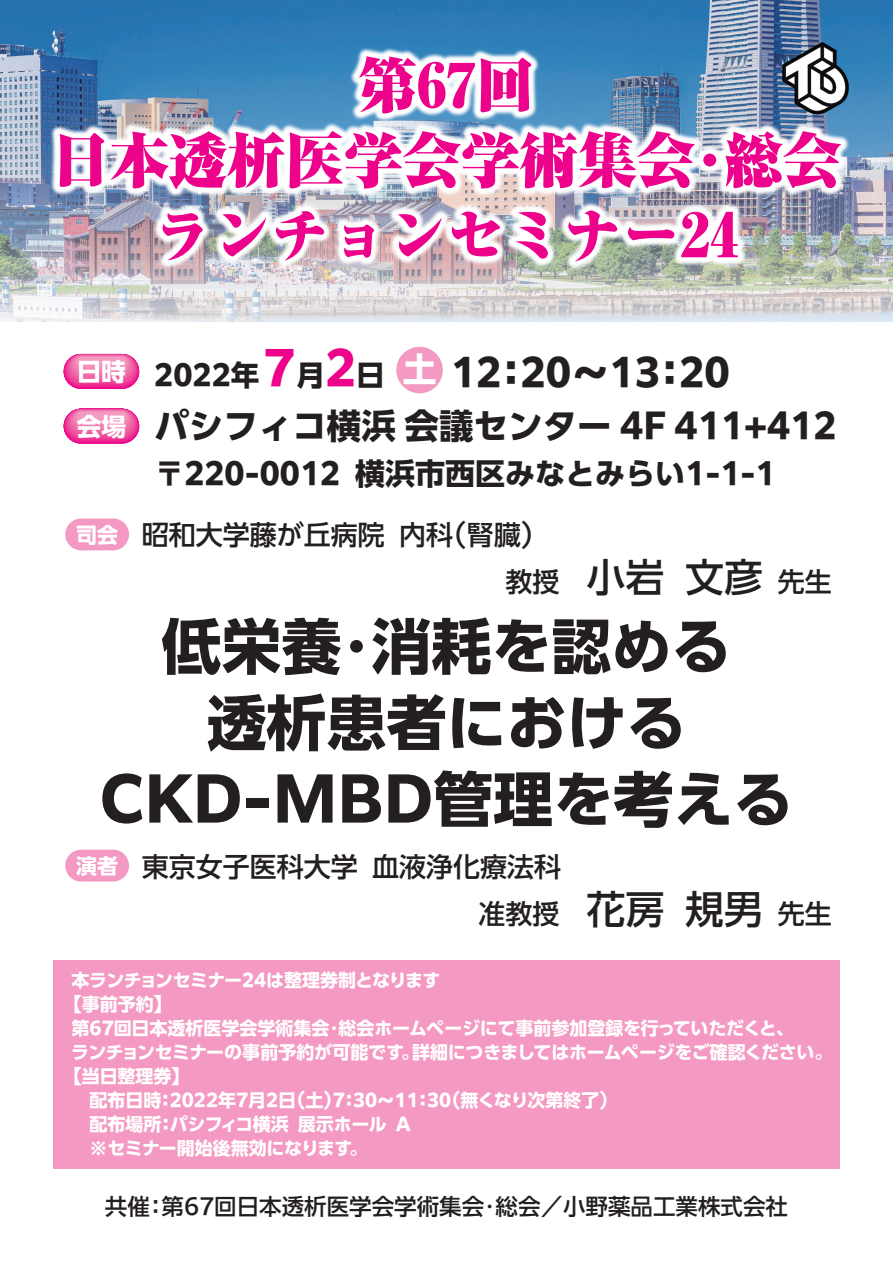
<style>
.page{position:relative;width:893px;height:1263px;background:#fff}
.page>*{position:absolute;margin:0;border:0;box-sizing:border-box;transform-origin:0 0}
.t1{font:700 60px/76.5px "PUD Shin Go Pr 6 N";color:#231f20;text-align:center}
.t2{font:900 58.5px/75px "Ryumin Pro";color:#ed028c;text-align:center}
.t3{font:700 37.95px "PUD Shin Go Pr 6 N";color:#231f20}
.t4{font:700 34.5px "PUD Shin Go Pr 6 N";color:#231f20}
.t5{font:700 33.75px "PUD Shin Go Pr 6 N";color:#fff}
.t6{font:700 30px "PUD Shin Go Pr 6 N";color:#231f20}
.t7{font:700 28.65px "PUD Shin Go Pr 6 N";color:#231f20}
.t8{font:500 27px/47px "PUD Shin Go Pr 6 N";color:#231f20}
.t9{font:700 24.75px "PUD Shin Go Pr 6 N";color:#fff}
.t10{font:500 22.5px "PUD Shin Go Pr 6 N";color:#231f20}
.t11{font:700 21px "PUD Shin Go Pr 6 N";color:#fff}
.t12{font:700 18px "PUD Shin Go Pr 6 N";letter-spacing:-.005em;color:#fff}
.t13{font:700 18px "PUD Shin Go Pr 6 N";letter-spacing:-.035em;color:#fff}
.s1{font-size:46.5px;color:#ed028c}
.s2{font-size:39px}
</style>
<div class="page">
<img style="left:0;top:0;width:893px;height:322px">
<svg style="left:64px;top:354px;width:75px;height:35px"></svg>
<div style="left:64px;top:354px;width:74px;height:34px;background:#ed118f;border-radius:17px"></div>
<div style="left:65px;top:354px;width:73px;height:33px;background:#ed1c91;border-radius:16px"></div>
<div style="left:65px;top:354px;width:72px;height:32px;background:#ed2693;border-radius:16px"></div>
<div style="left:66px;top:354px;width:71px;height:31px;background:#ed3395;border-radius:15px"></div>
<svg style="left:66px;top:354px;width:71px;height:30px"></svg>
<div style="left:67px;top:355px;width:69px;height:29px;background:#ed3e97;border-radius:14px"></div>
<div style="left:67px;top:355px;width:69px;height:28px;background:#ed4799;border-radius:14px"></div>
<div style="left:67px;top:355px;width:69px;height:27px;background:#ed489a;border-radius:14px"></div>
<div style="left:68px;top:355px;width:67px;height:27px;background:#ed4c9c;border-radius:13px"></div>
<div style="left:68px;top:355px;width:67px;height:26px;background:#ee519e;border-radius:13px"></div>
<div style="left:69px;top:355px;width:65px;height:25px;background:#ef56a0;border-radius:12px"></div>
<div style="left:69px;top:355px;width:65px;height:24px;background:#ef5aa2;border-radius:12px"></div>
<div style="left:69px;top:355px;width:64px;height:24px;background:#ef5ba2;border-radius:12px"></div>
<div style="left:70px;top:355px;width:63px;height:23px;background:#f061a5;border-radius:11px"></div>
<div style="left:70px;top:355px;width:63px;height:22px;background:#f063a6;border-radius:11px"></div>
<div style="left:70px;top:355px;width:62px;height:22px;background:#f166a7;border-radius:11px"></div>
<div style="left:71px;top:356px;width:61px;height:20px;background:#f16ba9;border-radius:10px"></div>
<div style="left:71px;top:356px;width:61px;height:19px;background:#f16ca9;border-radius:10px"></div>
<div style="left:72px;top:356px;width:59px;height:18px;background:#f174ad;border-radius:9px"></div>
<div style="left:72px;top:356px;width:58px;height:17px;background:#f175ad;border-radius:9px"></div>
<div style="left:73px;top:356px;width:57px;height:17px;background:#f178ae;border-radius:8px"></div>
<div style="left:73px;top:356px;width:57px;height:16px;background:#f17cb0;border-radius:8px"></div>
<div style="left:74px;top:356px;width:55px;height:15px;background:#f282b3;border-radius:7px"></div>
<div style="left:74px;top:356px;width:55px;height:14px;background:#f284b4;border-radius:7px"></div>
<div style="left:74px;top:356px;width:54px;height:14px;background:#f284b4;border-radius:7px"></div>
<div style="left:75px;top:357px;width:53px;height:12px;background:#f289b7;border-radius:6px"></div>
<div style="left:75px;top:357px;width:53px;height:11px;background:#f28ab8;border-radius:6px"></div>
<div style="left:76px;top:357px;width:51px;height:10px;background:#f38fbb;border-radius:5px"></div>
<div style="left:76px;top:357px;width:51px;height:9px;background:#f391bc;border-radius:5px"></div>
<div style="left:77px;top:357px;width:49px;height:8px;background:#f396c0;border-radius:4px"></div>
<svg style="left:64px;top:409px;width:75px;height:35px"></svg>
<div style="left:64px;top:409px;width:75px;height:34px;background:#ed0f8e;border-radius:17px"></div>
<div style="left:65px;top:409px;width:73px;height:33px;background:#ed1990;border-radius:16px"></div>
<div style="left:65px;top:409px;width:73px;height:32px;background:#ed2492;border-radius:16px"></div>
<div style="left:66px;top:409px;width:71px;height:31px;background:#ed2f94;border-radius:15px"></div>
<div style="left:66px;top:409px;width:70px;height:30px;background:#ed3a96;border-radius:15px"></div>
<div style="left:67px;top:409px;width:69px;height:29px;background:#ed4599;border-radius:14px"></div>
<div style="left:67px;top:409px;width:68px;height:28px;background:#ed499a;border-radius:14px"></div>
<div style="left:68px;top:410px;width:67px;height:27px;background:#ed4a9b;border-radius:14px"></div>
<div style="left:68px;top:410px;width:67px;height:26px;background:#ee509d;border-radius:13px"></div>
<div style="left:69px;top:410px;width:65px;height:25px;background:#ef55a0;border-radius:12px"></div>
<div style="left:69px;top:410px;width:65px;height:24px;background:#ef5aa2;border-radius:12px"></div>
<div style="left:69px;top:410px;width:64px;height:23px;background:#ef5ca3;border-radius:12px"></div>
<div style="left:70px;top:410px;width:63px;height:22px;background:#f063a6;border-radius:11px"></div>
<div style="left:70px;top:410px;width:62px;height:21px;background:#f166a7;border-radius:11px"></div>
<div style="left:71px;top:410px;width:61px;height:20px;background:#f16ca9;border-radius:10px"></div>
<div style="left:71px;top:410px;width:60px;height:20px;background:#f16daa;border-radius:10px"></div>
<div style="left:72px;top:410px;width:59px;height:19px;background:#f170ab;border-radius:9px"></div>
<div style="left:72px;top:411px;width:59px;height:17px;background:#f174ad;border-radius:9px"></div>
<div style="left:73px;top:411px;width:57px;height:16px;background:#f17bb0;border-radius:8px"></div>
<div style="left:74px;top:411px;width:55px;height:15px;background:#f180b2;border-radius:7px"></div>
<div style="left:74px;top:411px;width:55px;height:14px;background:#f284b4;border-radius:7px"></div>
<div style="left:74px;top:411px;width:54px;height:13px;background:#f284b4;border-radius:7px"></div>
<div style="left:75px;top:411px;width:53px;height:12px;background:#f28ab8;border-radius:6px"></div>
<div style="left:76px;top:411px;width:51px;height:11px;background:#f38ebb;border-radius:5px"></div>
<div style="left:76px;top:411px;width:51px;height:10px;background:#f187b5;border-radius:5px"></div>
<div style="left:76px;top:412px;width:51px;height:9px;background:#f391bc;border-radius:5px"></div>
<div style="left:77px;top:412px;width:49px;height:8px;background:#f396c0;border-radius:4px"></div>
<div style="left:396px;top:347px;width:47px;height:46px;background:#f499c2;border-radius:50%"></div>
<div style="left:65px;top:518px;width:64px;height:32px;background:#f499c2;border-radius:16px"></div>
<div style="left:65px;top:850px;width:64px;height:31px;background:#f499c2;border-radius:16px"></div>
<div style="left:53px;top:960px;width:787px;height:208px;background:#f499c2"></div>
<img style="left:757px;top:0;width:121px;height:166px">
<h2 class="t2" style="left:52px;top:44px;width:791px">第67回<br>日本透析医学会学術集会･総会ランチョンセミナー24</h2>
<h3 class="t9" style="left:77px;top:358px;width:51px">日時</h3>
<h3 class="t9" style="left:77px;top:413px;width:51px">会場</h3>
<p class="t11" style="left:76px;top:523px;width:43px">司会</p>
<h3 class="t7" style="left:154px;top:359px;width:232px">2022年<span class="s1">7</span>月<span class="s1">2</span>日</h3>
<h3 class="t3" style="left:451px;top:351px;width:281px">12：20～13：20</h3>
<h3 class="t4" style="left:154px;top:407px;width:683px">パシフィコ横浜 会議センター 4F 411+412</h3>
<h3 class="t6" style="left:154px;top:457px;width:623px">〒220-0012 横浜市西区みなとみらい1-1-1</h3>
<h3 class="t5" style="left:403px;top:350px;width:35px">土</h3>
<h3 class="t8" style="left:505px;top:512px;width:328px;text-indent:-364px">昭和大学藤が丘病院 内科(腎臓)<br>教授　<span class="s2">小岩 文彦</span> 先生</h3>
<h1 class="t1" style="left:100px;top:610px;width:695px">低栄養･消耗を認める<br>透析患者における<br>CKD-MBD管理を考える</h1>
<p class="t11" style="left:76px;top:854px;width:43px">演者</p>
<h3 class="t8" style="left:478px;top:844px;width:355px;text-indent:-337px">東京女子医科大学 血液浄化療法科<br>准教授　<span class="s2">花房 規男</span> 先生</h3>
<p class="t13" style="left:72px;top:970px;width:370px">本ランチョンセミナー24は整理券制となります</p>
<p class="t12" style="left:64px;top:994px;width:109px">【事前予約】</p>
<p class="t12" style="left:72px;top:1018px;width:724px">第67回日本透析医学会学術集会・総会ホームページにて事前参加登録を行っていただくと、</p>
<p class="t12" style="left:71px;top:1042px;width:763px">ランチョンセミナーの事前予約が可能です。詳細につきましてはホームページをご確認ください。</p>
<p class="t12" style="left:64px;top:1066px;width:127px">【当日整理券】</p>
<p class="t12" style="left:72px;top:1090px;width:547px">　配布日時：2022年7月2日（土）7：30～11：30（無くなり次第終了）</p>
<p class="t12" style="left:72px;top:1114px;width:340px">　配布場所：パシフィコ横浜 展示ホール A</p>
<p class="t12" style="left:72px;top:1138px;width:298px">　※セミナー開始後無効になります。</p>
<p class="t10" style="left:105px;top:1194px;width:685px">共催：第67回日本透析医学会学術集会･総会／小野薬品工業株式会社</p>
</div>
